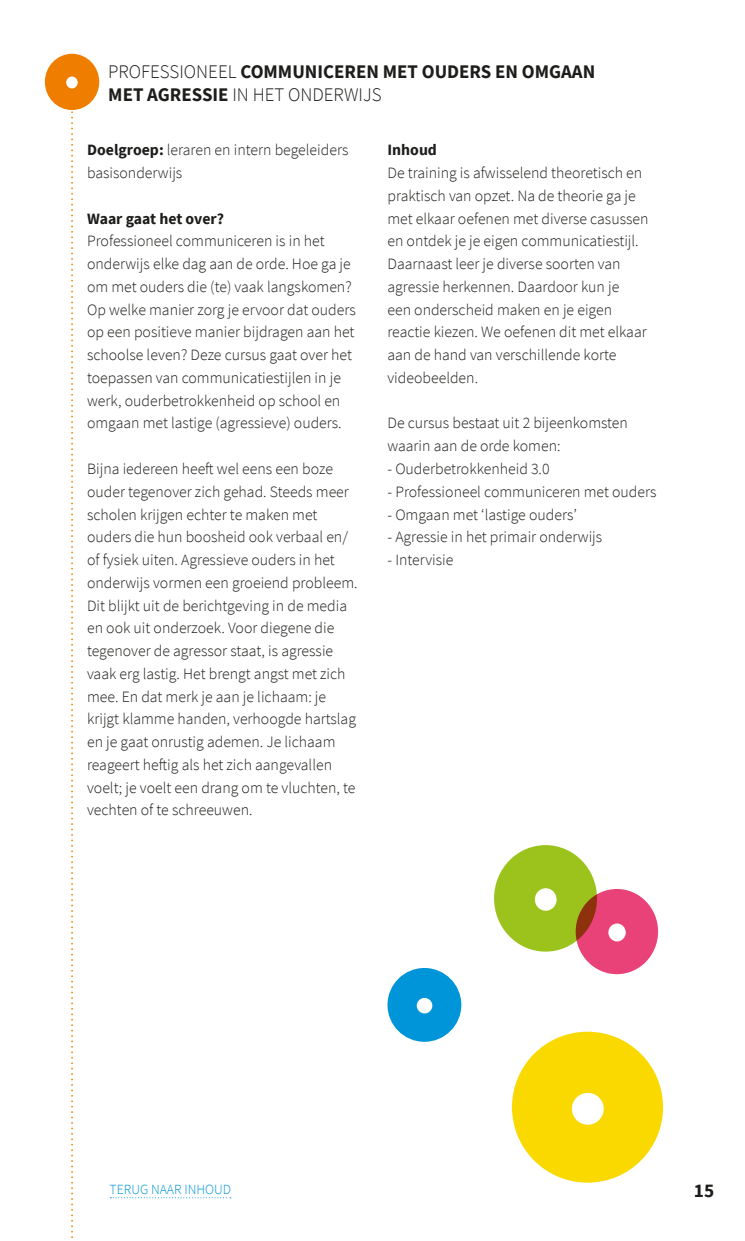
<style>
.page{position:relative;width:745px;height:1241px;background:#fff}
.page>*{position:absolute;margin:0;border:0;box-sizing:border-box;transform-origin:0 0}
.t1{font:700 19.25px/22.8px "Source Sans Pro";color:#1d1d1b}
.t2{font:300 15.75px/22.8px "Source Sans Pro";color:#1d1d1b}
.t3{font:300 14px "Source Sans Pro";color:#0095d8}
.s1{font-weight:300}
.s2{font-weight:700}
</style>
<div class="page">
<svg style="left:45px;top:54px;width:54px;height:1184px"></svg>
<svg style="left:512px;top:1031px;width:150px;height:151px"></svg>
<svg style="left:387px;top:968px;width:74px;height:73px"></svg>
<svg style="left:494px;top:845px;width:163px;height:129px"></svg>
<svg style="left:110px;top:1197px;width:121px;height:1px"></svg>
<p class="t1" style="left:108px;top:60px;width:488px"><span class="s1">PROFESSIONEEL</span> COMMUNICEREN MET OUDERS EN OMGAAN<br>MET AGRESSIE <span class="s1">IN HET ONDERWIJS</span></p>
<p class="t2" style="left:87px;top:139px;width:263px"><span class="s2">Doelgroep:</span> leraren en intern begeleiders basisonderwijs</p>
<p class="t2" style="left:87px;top:207px;width:270px"><span class="s2">Waar gaat het over?<br></span>Professioneel communiceren is in het onderwijs elke dag aan de orde. Hoe ga je om met ouders die (te) vaak langskomen?<br>Op welke manier zorg je ervoor dat ouders op een positieve manier bijdragen aan het schoolse leven? Deze cursus gaat over het toepassen van communicatiestijlen in je werk, ouderbetrokkenheid op school en omgaan met lastige (agressieve) ouders.</p>
<p class="t2" style="left:87px;top:457px;width:272px">Bijna iedereen heeft wel eens een boze ouder tegenover zich gehad. Steeds meer scholen krijgen echter te maken met ouders die hun boosheid ook verbaal en/ of fysiek uiten. Agressieve ouders in het onderwijs vormen een groeiend probleem.<br>Dit blijkt uit de berichtgeving in de media en ook uit onderzoek. Voor diegene die tegenover de agressor staat, is agressie vaak erg lastig. Het brengt angst met zich mee. En dat merk je aan je lichaam: je krijgt klamme handen, verhoogde hartslag en je gaat onrustig ademen. Je lichaam reageert heftig als het zich aangevallen voelt; je voelt een drang om te vluchten, te vechten of te schreeuwen.</p>
<p class="t2" style="left:387px;top:139px;width:262px"><span class="s2">Inhoud<br></span>De training is afwisselend theoretisch en praktisch van opzet. Na de theorie ga je met elkaar oefenen met diverse casussen en ontdek je je eigen communicatiestijl.<br>Daarnaast leer je diverse soorten van agressie herkennen. Daardoor kun je<br>een onderscheid maken en je eigen reactie kiezen. We oefenen dit met elkaar aan de hand van verschillende korte videobeelden.</p>
<p class="t2" style="left:387px;top:412px;width:242px">De cursus bestaat uit 2 bijeenkomsten waarin aan de orde komen:</p>
<p class="t2" style="left:387px;top:457px;width:163px">- Ouderbetrokkenheid 3.0</p>
<p class="t2" style="left:387px;top:480px;width:270px">- Professioneel communiceren met ouders</p>
<p class="t2" style="left:387px;top:503px;width:191px">- Omgaan met ‘lastige ouders’</p>
<p class="t2" style="left:387px;top:525px;width:216px">- Agressie in het primair onderwijs</p>
<p class="t2" style="left:387px;top:548px;width:67px">- Intervisie</p>
<p class="t3" style="left:110px;top:1180px;width:123px">TERUG NAAR INHOUD</p>
<p class="t1" style="left:693px;top:1178px;width:22px">15</p>
</div>
